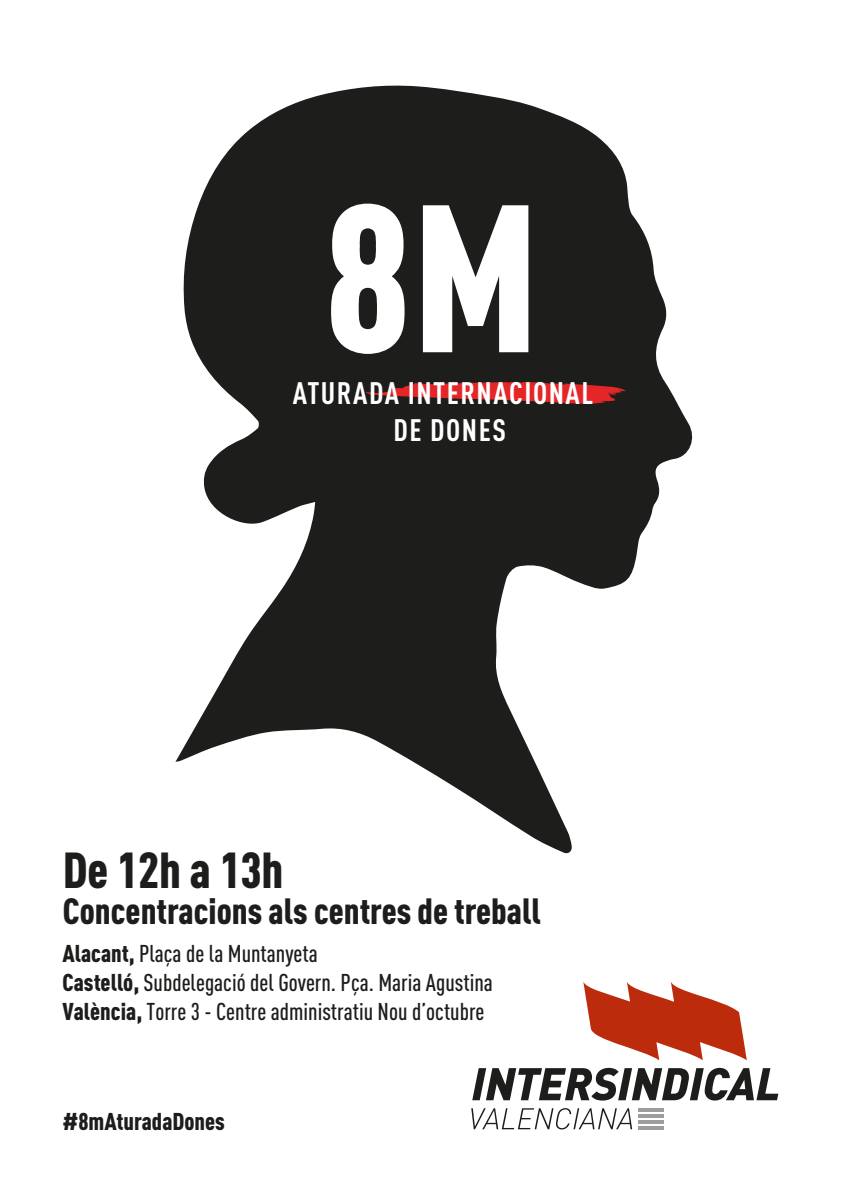
<style>
.page{position:relative;width:842px;height:1191px;background:#fff}
.page>*{position:absolute;margin:0;border:0;box-sizing:border-box;transform-origin:0 0}
.t1{font:900 206.4px "DIN Cond";color:#fff}
.t2{font:900 49.8px "DIN Cond";color:#1d1d1b}
.t3{font:900 36px "DIN Cond";color:#1d1d1b}
.t4{font:700 30.7px "DIN Cond";letter-spacing:.05em;color:#fff}
.t5{font:500 24px/28.8px "DIN Cond";color:#1d1d1b}
.t6{font:900 24px "DIN Cond";color:#1d1d1b}
.s1{font-weight:900}
</style>
<div class="page">
<svg style="left:175px;top:85px;width:518px;height:769px;fill:#1d1d1b"></svg>
<svg style="left:364px;top:382px;width:263px;height:22px;background:#9c2223"></svg>
<svg style="left:472px;top:1067px;width:306px;height:33px"></svg>
<svg style="left:583px;top:981px;width:164px;height:79px"></svg>
<svg style="left:471px;top:1108px;width:161px;height:21px"></svg>
<hr style="left:639px;top:1126px;width:25px;height:3px;background:#9d9d9c">
<hr style="left:639px;top:1120px;width:25px;height:3px;background:#9d9d9c">
<hr style="left:639px;top:1114px;width:25px;height:3px;background:#9d9d9c">
<hr style="left:639px;top:1108px;width:25px;height:3px;background:#9d9d9c">
<h1 class="t1" style="left:324px;top:149px;width:217px">8M</h1>
<p class="t4" style="left:293px;top:374px;width:302px">ATURADA INTERNACIONAL</p>
<p class="t4" style="left:394px;top:411px;width:114px">DE DONES</p>
<h2 class="t2" style="left:63px;top:838px;width:222px">De 12h a 13h</h2>
<h3 class="t3" style="left:63px;top:888px;width:480px">Concentracions als centres de treball</h3>
<p class="t5" style="left:62px;top:939px;width:432px"><span class="s1">Alacant,</span> Plaça de la Muntanyeta<br><span class="s1">Castelló,</span> Subdelegació del Govern. Pça. Maria Agustina<br><span class="s1">València,</span> Torre 3 - Centre administratiu Nou d’octubre</p>
<p class="t6" style="left:62px;top:1106px;width:164px">#8mAturadaDones</p>
</div>
